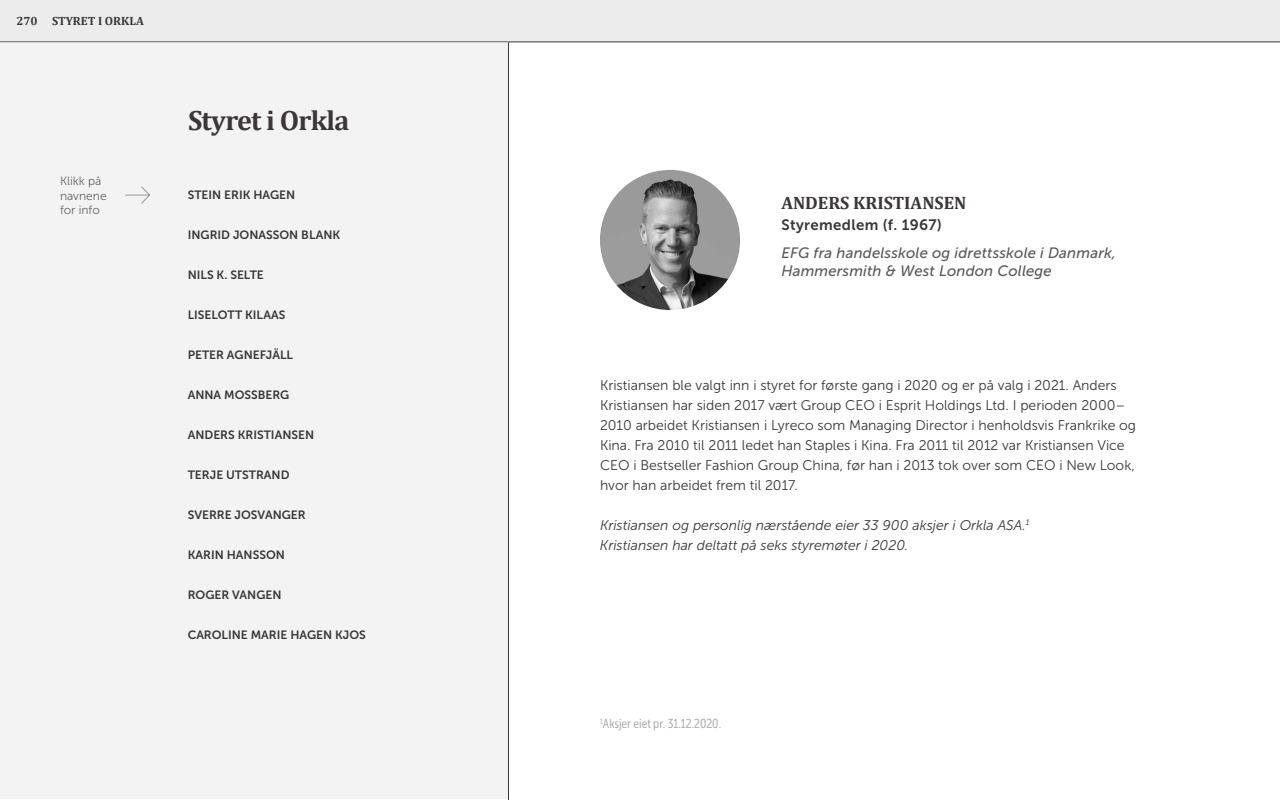
<style>
.page{position:relative;width:1280px;height:800px;background:#fff}
.page>*{position:absolute;margin:0;border:0;box-sizing:border-box;transform-origin:0 0}
.t1{font:700 28px "Cambria";letter-spacing:-.025em;color:#3c3637}
.t2{font:700 18px "Cambria";color:#3c3637}
.t3{font:italic 15px/18px "Museo Sans 500";letter-spacing:.01em;color:#5f585b}
.t4{font:15px "Museo Sans 700";letter-spacing:.025em;color:#3c3637}
.t5{font:14px/20px "Museo Sans 300";color:#3c3637}
.t6{font:italic 14px/20px "Museo Sans 300";color:#3c3637}
.t7{font:13px "Museo Sans Cond 300";color:#a6a0a3}
.t8{font:12px "Museo Sans 700";color:#3c3637}
.t9{font:12px/14.4px "Museo Sans 300";color:#6a6265}
.t10{font:700 12px "Cambria";color:#3c3637}
</style>
<div class="page">
<div style="left:0;top:0;width:1280px;height:42px;background:#ececec"></div>
<div style="left:0;top:42px;width:509px;height:757px;background:#f3f3f3"></div>
<svg style="left:125px;top:186px;width:25px;height:18px"></svg>
<hr style="left:508px;top:42px;width:1px;height:758px;background:#3c3637">
<img style="left:600px;top:170px;width:140px;height:140px;border-radius:70px">
<p class="t10" style="left:16px;top:12px;width:129px">270 STYRET I ORKLA</p>
<p class="t9" style="left:60px;top:174px;width:48px">Klikk på navnene for info</p>
<h1 class="t1" style="left:188px;top:100px;width:163px">Styret i Orkla</h1>
<p class="t8" style="left:188px;top:188px;width:109px">STEIN ERIK HAGEN</p>
<p class="t8" style="left:188px;top:228px;width:154px">INGRID JONASSON BLANK</p>
<p class="t8" style="left:188px;top:268px;width:78px">NILS K. SELTE</p>
<p class="t8" style="left:188px;top:308px;width:99px">LISELOTT KILAAS</p>
<p class="t8" style="left:188px;top:348px;width:107px">PETER AGNEFJÄLL</p>
<p class="t8" style="left:188px;top:388px;width:103px">ANNA MOSSBERG</p>
<p class="t8" style="left:188px;top:428px;width:128px">ANDERS KRISTIANSEN</p>
<p class="t8" style="left:188px;top:468px;width:103px">TERJE UTSTRAND</p>
<p class="t8" style="left:188px;top:508px;width:119px">SVERRE JOSVANGER</p>
<p class="t8" style="left:188px;top:548px;width:99px">KARIN HANSSON</p>
<p class="t8" style="left:188px;top:588px;width:95px">ROGER VANGEN</p>
<p class="t8" style="left:188px;top:628px;width:180px">CAROLINE MARIE HAGEN KJOS</p>
<p class="t2" style="left:781px;top:190px;width:187px">ANDERS KRISTIANSEN</p>
<p class="t4" style="left:781px;top:216px;width:162px">Styremedlem (f. 1967)</p>
<p class="t3" style="left:781px;top:244px;width:336px">EFG fra handelsskole og idrettsskole i Danmark,<br>Hammersmith &amp; West London College</p>
<p class="t5" style="left:600px;top:375px;width:538px">Kristiansen ble valgt inn i styret for første gang i 2020 og er på valg i 2021. Anders Kristiansen har siden 2017 vært Group CEO i Esprit Holdings Ltd. I perioden 2000– 2010 arbeidet Kristiansen i Lyreco som Managing Director i henholdsvis Frankrike og Kina. Fra 2010 til 2011 ledet han Staples i Kina. Fra 2011 til 2012 var Kristiansen Vice CEO i Bestseller Fashion Group China, før han i 2013 tok over som CEO i New Look, hvor han arbeidet frem til 2017.</p>
<p class="t6" style="left:600px;top:515px;width:430px">Kristiansen og personlig nærstående eier 33 900 aksjer i Orkla ASA.<sup>1<br></sup>Kristiansen har deltatt på seks styremøter i 2020.</p>
<p class="t7" style="left:600px;top:717px;width:123px"><sup>1</sup>Aksjer eiet pr. 31.12.2020.</p>
</div>
